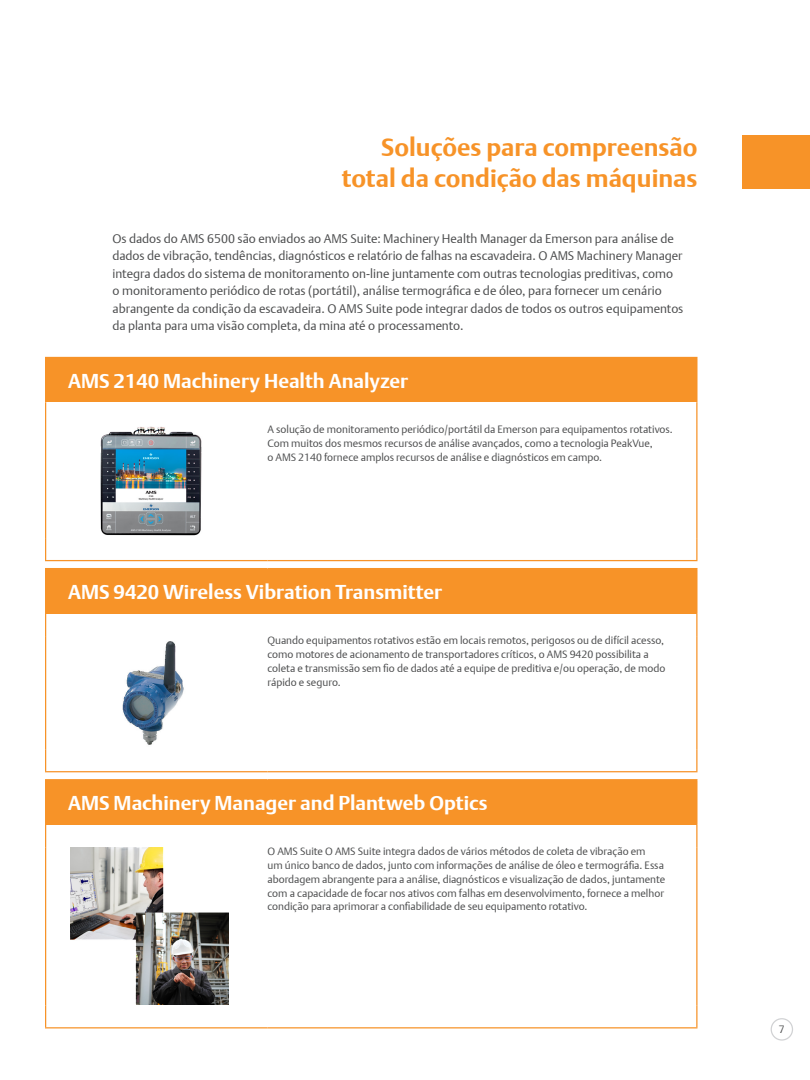
<style>
.page{position:relative;width:810px;height:1080px;background:#fff}
.page>*{position:absolute;margin:0;border:0;box-sizing:border-box;transform-origin:0 0}
.t1{font:700 25px/31.2px "DTL Argo T";color:#f79328;text-align:right}
.t2{font:700 20px "DTL Argo T";color:#fff}
.t3{font:12.5px/17.5px "DTL Argo T Light";color:#4b4c4d}
.Bulleted_Body_Copy{font:10.62px/13.8px "DTL Argo T Light";color:#4b4c4d}
</style>
<div class="page">
<div style="left:771px;top:1018px;width:22px;height:23px;border:1px solid #d1d2d4;border-radius:50%"></div>
<div style="left:742px;top:135px;width:68px;height:53px;background:#f79328"></div>
<div style="left:46px;top:357px;width:651px;height:45px;background:#f79328"></div>
<hr style="left:45px;top:357px;width:223px;height:1px;background:#f79328">
<hr style="left:45px;top:358px;width:1px;height:44px;background:#f79328">
<hr style="left:268px;top:357px;width:430px;height:1px;background:#f79328">
<hr style="left:696px;top:358px;width:2px;height:44px;background:#f79328">
<svg style="left:45px;top:402px;width:1px;height:23px"></svg>
<hr style="left:696px;top:402px;width:2px;height:23px;background:#f79328">
<hr style="left:45px;top:425px;width:1px;height:113px;background:#f79328">
<hr style="left:696px;top:425px;width:2px;height:113px;background:#f79328">
<svg style="left:45px;top:538px;width:1px;height:22px"></svg>
<hr style="left:696px;top:538px;width:2px;height:22px;background:#f79328">
<hr style="left:45px;top:560px;width:223px;height:1px;background:#f79328">
<hr style="left:268px;top:560px;width:430px;height:1px;background:#f79328">
<img style="left:100px;top:426px;width:102px;height:110px">
<div style="left:46px;top:569px;width:651px;height:45px;background:#f79328"></div>
<hr style="left:45px;top:568px;width:223px;height:1px;background:#f79328">
<hr style="left:45px;top:569px;width:1px;height:45px;background:#f79328">
<hr style="left:268px;top:568px;width:430px;height:1px;background:#f79328">
<hr style="left:696px;top:569px;width:2px;height:45px;background:#f79328">
<svg style="left:45px;top:614px;width:1px;height:22px"></svg>
<hr style="left:696px;top:614px;width:2px;height:22px;background:#f79328">
<hr style="left:45px;top:636px;width:1px;height:113px;background:#f79328">
<hr style="left:696px;top:636px;width:2px;height:113px;background:#f79328">
<svg style="left:45px;top:749px;width:1px;height:22px"></svg>
<hr style="left:696px;top:749px;width:2px;height:22px;background:#f79328">
<hr style="left:45px;top:771px;width:223px;height:1px;background:#f79328">
<hr style="left:268px;top:771px;width:430px;height:1px;background:#f79328">
<img style="left:122px;top:641px;width:62px;height:104px">
<div style="left:46px;top:780px;width:651px;height:45px;background:#f79328"></div>
<hr style="left:45px;top:779px;width:223px;height:1px;background:#f79328">
<hr style="left:45px;top:780px;width:1px;height:45px;background:#f79328">
<hr style="left:268px;top:779px;width:430px;height:1px;background:#f79328">
<hr style="left:696px;top:780px;width:2px;height:45px;background:#f79328">
<svg style="left:45px;top:825px;width:1px;height:22px"></svg>
<hr style="left:696px;top:825px;width:2px;height:22px;background:#f79328">
<hr style="left:45px;top:847px;width:1px;height:158px;background:#f79328">
<hr style="left:696px;top:847px;width:2px;height:158px;background:#f79328">
<svg style="left:45px;top:1005px;width:1px;height:22px"></svg>
<hr style="left:696px;top:1005px;width:2px;height:22px;background:#f79328">
<hr style="left:45px;top:1027px;width:223px;height:1px;background:#f79328">
<hr style="left:268px;top:1027px;width:430px;height:1px;background:#f79328">
<img style="left:71px;top:847px;width:157px;height:158px">
<p class="t1" style="left:342px;top:131px;width:357px">Soluções para compreensão total da condição das máquinas</p>
<p class="t3" style="left:112px;top:229px;width:572px">Os dados do AMS 6500 são enviados ao AMS Suite: Machinery Health Manager da Emerson para análise de dados de vibração, tendências, diagnósticos e relatório de falhas na escavadeira. O AMS Machinery Manager integra dados do sistema de monitoramento on-line juntamente com outras tecnologias preditivas, como<br>o monitoramento periódico de rotas (portátil), análise termográfica e de óleo, para fornecer um cenário abrangente da condição da escavadeira. O AMS Suite pode integrar dados de todos os outros equipamentos da planta para uma visão completa, da mina até o processamento.</p>
<p class="t2" style="left:68px;top:369px;width:342px">AMS 2140 Machinery Health Analyzer</p>
<p class="Bulleted_Body_Copy" style="left:268px;top:422px;width:407px">A solução de monitoramento periódico/portátil da Emerson para equipamentos rotativos.<br>Com muitos dos mesmos recursos de análise avançados, como a tecnologia PeakVue,<br>o AMS 2140 fornece amplos recursos de análise e diagnósticos em campo.</p>
<p class="t2" style="left:68px;top:580px;width:376px">AMS 9420 Wireless Vibration Transmitter</p>
<p class="Bulleted_Body_Copy" style="left:268px;top:634px;width:399px">Quando equipamentos rotativos estão em locais remotos, perigosos ou de difícil acesso, como motores de acionamento de transportadores críticos, o AMS 9420 possibilita a coleta e transmissão sem fio de dados até a equipe de preditiva e/ou operação, de modo rápido e seguro.</p>
<p class="t2" style="left:68px;top:791px;width:421px">AMS Machinery Manager and Plantweb Optics</p>
<p class="Bulleted_Body_Copy" style="left:268px;top:845px;width:399px">O AMS Suite O AMS Suite integra dados de vários métodos de coleta de vibração em<br>um único banco de dados, junto com informações de análise de óleo e termográfia. Essa abordagem abrangente para a análise, diagnósticos e visualização de dados, juntamente com a capacidade de focar nos ativos com falhas em desenvolvimento, fornece a melhor condição para aprimorar a confiabilidade de seu equipamento rotativo.</p>
<p class="Bulleted_Body_Copy" style="left:779px;top:1023px;width:7px">7</p>
</div>
